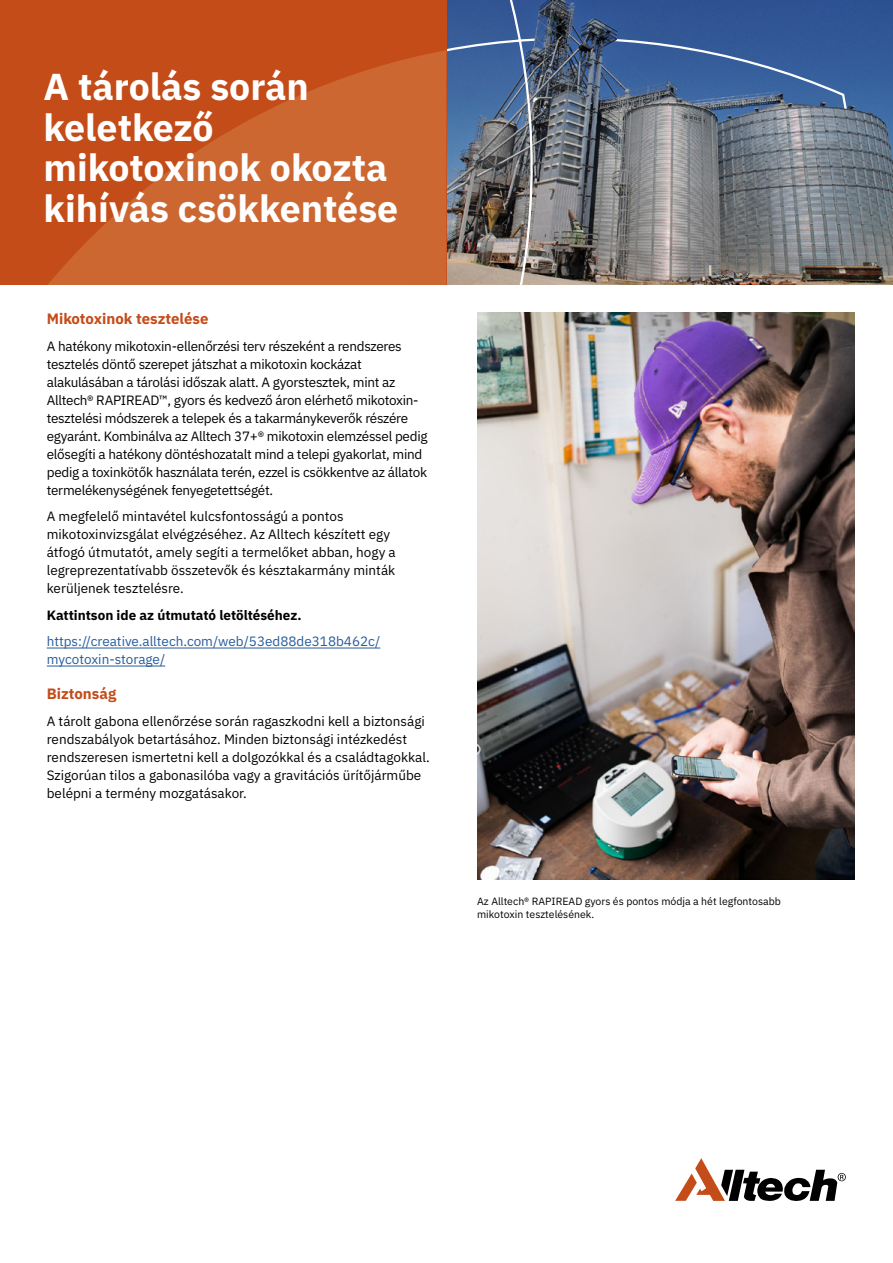
<style>
.page{position:relative;width:893px;height:1263px;background:#fff}
.page>*{position:absolute;margin:0;border:0;box-sizing:border-box;transform-origin:0 0}
.t1{font:700 37.5px/40.5px "IBM Plex Sans";color:#fff}
.t2{font:700 15px "IBM Plex Sans";color:#c44c18}
.t3{font:13.5px/18px "IBM Plex Sans";letter-spacing:-.015em;color:#000}
.t4{font:13.5px/18px "IBM Plex Sans";color:#275b9b}
.t5{font:700 13.5px "IBM Plex Sans";color:#000}
.t6{font:10.5px/12.6px "IBM Plex Sans";color:#000}
</style>
<div class="page">
<hr style="left:47px;top:648px;width:333px;height:1px;background:#275b9b">
<hr style="left:47px;top:666px;width:118px;height:1px;background:#275b9b">
<img style="left:477px;top:313px;width:378px;height:566px">
<img style="left:878px;top:0;width:15px;height:285px">
<img style="left:446px;top:0;width:432px;height:285px">
<div style="left:0;top:0;width:446px;height:285px;background:#c44c18"></div>
<svg style="left:48px;top:50px;width:398px;height:235px;fill:#cd6732"></svg>
<svg style="left:675px;top:1158px;width:171px;height:43px"></svg>
<h1 class="t1" style="left:44px;top:64px;width:356px">A tárolás során keletkező mikotoxinok okozta kihívás csökkentése</h1>
<p class="t2" style="left:47px;top:307px;width:163px">Mikotoxinok tesztelése</p>
<p class="t3" style="left:47px;top:336px;width:382px">A hatékony mikotoxin-ellenőrzési terv részeként a rendszeres tesztelés döntő szerepet játszhat a mikotoxin kockázat alakulásában a tárolási időszak alatt. A gyorstesztek, mint az Alltech® RAPIREAD™, gyors és kedvező áron elérhető mikotoxin&shy;tesztelési módszerek a telepek és a takarmánykeverők részére egyaránt. Kombinálva az Alltech 37+® mikotoxin elemzéssel pedig elősegíti a hatékony döntéshozatalt mind a telepi gyakorlat, mind pedig a toxinkötők használata terén, ezzel is csökkentve az állatok termelékenységének fenyegetettségét.</p>
<p class="t3" style="left:47px;top:506px;width:351px">A megfelelő mintavétel kulcsfontosságú a pontos mikotoxinvizsgálat elvégzéséhez. Az Alltech készített egy átfogó útmutatót, amely segíti a termelőket abban, hogy a legreprezentatívabb összetevők és késztakarmány minták kerüljenek tesztelésre.</p>
<p class="t5" style="left:47px;top:604px;width:256px">Kattintson ide az útmutató letöltéséhez.</p>
<p class="t4" style="left:47px;top:631px;width:335px">https://creative.alltech.com/web/53ed88de318b462c/ mycotoxin-storage/</p>
<p class="t2" style="left:47px;top:682px;width:71px">Biztonság</p>
<p class="t3" style="left:47px;top:711px;width:385px">A tárolt gabona ellenőrzése során ragaszkodni kell a biztonsági rendszabályok betartásához. Minden biztonsági intézkedést rendszeresen ismertetni kell a dolgozókkal és a családtagokkal.<br>Szigorúan tilos a gabonasilóba vagy a gravitációs ürítőjárműbe belépni a termény mozgatásakor.</p>
<p class="t6" style="left:477px;top:894px;width:305px">Az Alltech® RAPIREAD gyors és pontos módja a hét legfontosabb mikotoxin tesztelésének.</p>
</div>
